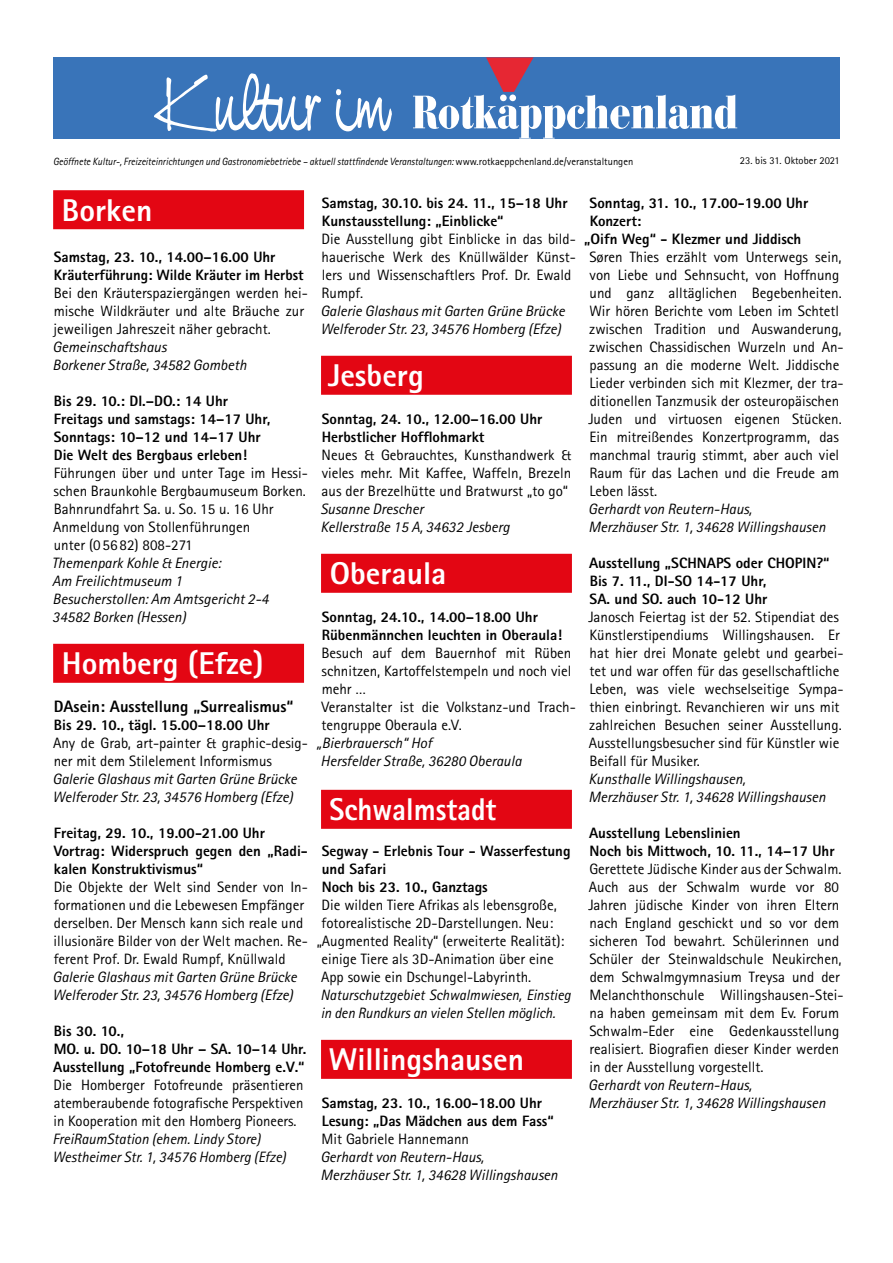
<style>
.page{position:relative;width:893px;height:1263px;background:#fff}
.page>*{position:absolute;margin:0;border:0;box-sizing:border-box;transform-origin:0 0}
.t1{font:77.4px "Nevison Cas D";color:#fff}
.t2{font:800 31.5px "Rotis Sans Serif";color:#fff}
.t3{font:800 31.5px "Rotis Sans Serif";color:#fff;scale:.92 1}
.t4{font:800 16.5px "Rotis Sans Serif";color:#000}
.t5{font:15px/18px "Rotis Sans Serif";color:#000}
.t6{font:800 15px/18px "Rotis Sans Serif";color:#000}
.t7{font:italic 15px/18px "Rotis Sans Serif";color:#000}
.t8{font:italic 15px/18px "Rotis Sans Serif";color:#000;scale:.96 1}
.t9{font:italic 10.5px "Rotis Sans Serif";color:#000;scale:.92 1}
.t10{font:10.5px "Rotis Sans Serif";color:#000}
.s1{font-style:normal}
</style>
<div class="page">
<div style="left:53px;top:57px;width:787px;height:82px;background:#3974b9"></div>
<svg style="left:413px;top:57px;width:324px;height:82px"></svg>
<div style="left:53px;top:190px;width:251px;height:39px;background:#e30613"></div>
<div style="left:53px;top:644px;width:251px;height:39px;background:#e30613"></div>
<div style="left:321px;top:356px;width:251px;height:39px;background:#e30613"></div>
<div style="left:321px;top:554px;width:251px;height:39px;background:#e30613"></div>
<div style="left:321px;top:790px;width:251px;height:39px;background:#e30613"></div>
<div style="left:321px;top:1040px;width:251px;height:39px;background:#e30613"></div>
<h1 class="t1" style="left:156px;top:57px;width:233px">Kultur im</h1>
<p class="t9" style="left:53px;top:155px;width:632px">Geöffnete Kultur-, Freizeiteinrichtungen und Gastronomiebetriebe – aktuell stattfindende Veranstaltungen: <span class="s1">www.rotkaeppchenland.de/veranstaltungen</span></p>
<p class="t10" style="left:740px;top:155px;width:101px">23. bis 31. Oktober 2021</p>
<h2 class="t2" style="left:62px;top:190px;width:92px">Borken</h2>
<p class="t6" style="left:54px;top:248px;width:251px">Samstag, 23. 10., 14.00–16.00 Uhr<br>Kräuterführung: Wilde Kräuter im Herbst</p>
<p class="t5" style="left:54px;top:284px;width:256px">Bei den Kräuterspaziergängen werden hei&shy;mische Wildkräuter und alte Bräuche zur jeweiligen Jahreszeit näher gebracht.</p>
<p class="t7" style="left:52px;top:338px;width:196px">Gemeinschaftshaus<br>Borkener Straße, 34582 Gombeth</p>
<p class="t6" style="left:54px;top:392px;width:218px">Bis 29. 10.: DI.–DO.: 14 Uhr<br>Freitags und samstags: 14–17 Uhr,<br>Sonntags: 10–12 und 14–17 Uhr<br>Die Welt des Bergbaus erleben!</p>
<p class="t5" style="left:53px;top:464px;width:256px">Führungen über und unter Tage im Hessi&shy;schen Braunkohle Bergbaumuseum Borken.<br>Bahnrundfahrt Sa. u. So. 15 u. 16 Uhr Anmeldung von Stollenführungen<br>unter (05682) 808-271</p>
<p class="t7" style="left:52px;top:554px;width:218px">Themenpark Kohle &amp; Energie:<br>Am Freilichtmuseum 1<br>Besucherstollen: Am Amtsgericht 2-4<br>34582 Borken (Hessen)</p>
<h2 class="t2" style="left:62px;top:643px;width:203px">Homberg (Efze)</h2>
<p class="t4" style="left:54px;top:696px;width:241px">DAsein: Ausstellung „Surrealismus“</p>
<p class="t6" style="left:54px;top:716px;width:217px">Bis 29. 10., tägl. 15.00–18.00 Uhr</p>
<p class="t5" style="left:53px;top:734px;width:256px">Any de Grab, art-painter &amp; graphic-desig&shy;ner mit dem Stilelement Informismus</p>
<p class="t7" style="left:52px;top:770px;width:246px">Galerie Glashaus mit Garten Grüne Brücke<br>Welferoder Str. 23, 34576 Homberg (Efze)</p>
<p class="t6" style="left:54px;top:824px;width:256px">Freitag, 29. 10., 19.00-21.00 Uhr<br>Vortrag: Widerspruch gegen den „Radi&shy;kalen Konstruktivismus“</p>
<p class="t5" style="left:54px;top:878px;width:256px">Die Objekte der Welt sind Sender von In&shy;formationen und die Lebewesen Empfänger derselben. Der Mensch kann sich reale und illusionäre Bilder von der Welt machen. Re&shy;ferent Prof. Dr. Ewald Rumpf, Knüllwald</p>
<p class="t7" style="left:53px;top:968px;width:246px">Galerie Glashaus mit Garten Grüne Brücke<br>Welferoder Str. 23, 34576 Homberg (Efze)</p>
<p class="t6" style="left:53px;top:1022px;width:255px">Bis 30. 10.,<br>MO. u. DO. 10–18 Uhr – SA. 10–14 Uhr.<br>Ausstellung „Fotofreunde Homberg e.V.“</p>
<p class="t5" style="left:54px;top:1076px;width:251px;text-align:justify">Die Homberger Fotofreunde präsentieren atemberaubende fotografische Perspektiven in Kooperation mit den Homberg Pioneers.</p>
<p class="t7" style="left:53px;top:1130px;width:235px">FreiRaumStation (ehem. Lindy Store)<br>Westheimer Str. 1, 34576 Homberg (Efze)</p>
<p class="t6" style="left:590px;top:194px;width:220px">Sonntag, 31. 10., 17.00-19.00 Uhr</p>
<p class="t6" style="left:590px;top:212px;width:53px">Konzert:</p>
<p class="t6" style="left:584px;top:230px;width:219px">„Oifn Weg“ - Klezmer und Jiddisch</p>
<p class="t5" style="left:588px;top:248px;width:257px">Søren Thies erzählt vom Unterwegs sein, von Liebe und Sehnsucht, von Hoffnung und ganz alltäglichen Begebenheiten.<br>Wir hören Berichte vom Leben im Schtetl zwischen Tradition und Auswanderung, zwischen Chassidischen Wurzeln und An&shy;passung an die moderne Welt. Jiddische Lieder verbinden sich mit Klezmer, der tra&shy;ditionellen Tanzmusik der osteuropäischen Juden und virtuosen eigenen Stücken.<br>Ein mitreißendes Konzertprogramm, das manchmal traurig stimmt, aber auch viel Raum für das Lachen und die Freude am Leben lässt.</p>
<p class="t7" style="left:588px;top:500px;width:239px">Gerhardt von Reutern-Haus,<br>Merzhäuser Str. 1, 34628 Willingshausen</p>
<p class="t6" style="left:589px;top:554px;width:242px">Ausstellung „SCHNAPS oder CHOPIN?“<br>Bis 7. 11., DI-SO 14-17 Uhr,<br>SA. und SO. auch 10-12 Uhr</p>
<p class="t5" style="left:588px;top:608px;width:257px">Janosch Feiertag ist der 52. Stipendiat des Künstlerstipendiums Willingshausen. Er hat hier drei Monate gelebt und gearbei&shy;tet und war offen für das gesellschaftliche Leben, was viele wechselseitige Sympa&shy;thien einbringt. Revanchieren wir uns mit zahlreichen Besuchen seiner Ausstellung.<br>Ausstellungsbesucher sind für Künstler wie Beifall für Musiker.</p>
<p class="t7" style="left:588px;top:770px;width:239px">Kunsthalle Willingshausen,<br>Merzhäuser Str. 1, 34628 Willingshausen</p>
<p class="t6" style="left:589px;top:824px;width:247px">Ausstellung Lebenslinien<br>Noch bis Mittwoch, 10. 11., 14–17 Uhr</p>
<p class="t5" style="left:588px;top:860px;width:257px">Gerettete Jüdische Kinder aus der Schwalm.<br>Auch aus der Schwalm wurde vor 80<br>Jahren jüdische Kinder von ihren Eltern nach England geschickt und so vor dem sicheren Tod bewahrt. Schülerinnen und Schüler der Steinwaldschule Neukirchen, dem Schwalmgymnasium Treysa und der Melanchthonschule Willingshausen-Stei&shy;na haben gemeinsam mit dem Ev. Forum Schwalm-Eder eine Gedenkausstellung realisiert. Biografien dieser Kinder werden in der Ausstellung vorgestellt.</p>
<p class="t7" style="left:588px;top:1076px;width:239px">Gerhardt von Reutern-Haus,<br>Merzhäuser Str. 1, 34628 Willingshausen</p>
<p class="t6" style="left:322px;top:194px;width:247px">Samstag, 30.10. bis 24. 11., 15–18 Uhr<br>Kunstausstellung: „Einblicke“</p>
<p class="t5" style="left:322px;top:230px;width:256px">Die Ausstellung gibt Einblicke in das bild&shy;hauerische Werk des Knüllwälder Künst&shy;lers und Wissenschaftlers Prof. Dr. Ewald Rumpf.</p>
<p class="t7" style="left:320px;top:302px;width:246px">Galerie Glashaus mit Garten Grüne Brücke<br>Welferoder Str. 23, 34576 Homberg (Efze)</p>
<h2 class="t2" style="left:328px;top:355px;width:97px">Jesberg</h2>
<p class="t6" style="left:322px;top:410px;width:222px">Sonntag, 24. 10., 12.00–16.00 Uhr<br>Herbstlicher Hofflohmarkt</p>
<p class="t5" style="left:322px;top:446px;width:251px;text-align:justify">Neues &amp; Gebrauchtes, Kunsthandwerk &amp; vieles mehr. Mit Kaffee, Waffeln, Brezeln aus der Brezelhütte und Bratwurst „to go“</p>
<p class="t7" style="left:320px;top:500px;width:191px">Susanne Drescher<br>Kellerstraße 15 A, 34632 Jesberg</p>
<h2 class="t2" style="left:330px;top:553px;width:118px">Oberaula</h2>
<p class="t6" style="left:322px;top:608px;width:242px">Sonntag, 24.10., 14.00–18.00 Uhr<br>Rübenmännchen leuchten in Oberaula!</p>
<p class="t5" style="left:321px;top:644px;width:256px">Besuch auf dem Bauernhof mit Rüben schnitzen, Kartoffelstempeln und noch viel mehr …<br>Veranstalter ist die Volkstanz-und Trach&shy;tengruppe Oberaula e.V.</p>
<p class="t7" style="left:317px;top:734px;width:206px">„Bierbrauersch“ Hof<br>Hersfelder Straße, 36280 Oberaula</p>
<h2 class="t3" style="left:329px;top:789px;width:183px">Schwalmstadt</h2>
<p class="t6" style="left:322px;top:842px;width:250px">Segway - Erlebnis Tour - Wasserfestung und Safari<br>Noch bis 23. 10., Ganztags</p>
<p class="t5" style="left:322px;top:896px;width:237px">Die wilden Tiere Afrikas als lebensgroße,</p>
<p class="t5" style="left:322px;top:914px;width:233px">fotorealistische 2D-Darstellungen. Neu:</p>
<p class="t5" style="left:317px;top:932px;width:249px">„Augmented Reality“ (erweiterte Realität):</p>
<p class="t5" style="left:321px;top:950px;width:234px">einige Tiere als 3D-Animation über eine</p>
<p class="t5" style="left:321px;top:968px;width:212px">App sowie ein Dschungel-Labyrinth.</p>
<p class="t8" style="left:321px;top:986px;width:262px">Naturschutzgebiet Schwalmwiesen, Einstieg in den Rundkurs an vielen Stellen möglich.</p>
<h2 class="t2" style="left:329px;top:1039px;width:197px">Willingshausen</h2>
<p class="t6" style="left:322px;top:1094px;width:234px">Samstag, 23. 10., 16.00-18.00 Uhr<br>Lesung: „Das Mädchen aus dem Fass“</p>
<p class="t5" style="left:322px;top:1130px;width:149px">Mit Gabriele Hannemann</p>
<p class="t7" style="left:320px;top:1148px;width:239px">Gerhardt von Reutern-Haus,<br>Merzhäuser Str. 1, 34628 Willingshausen</p>
</div>
